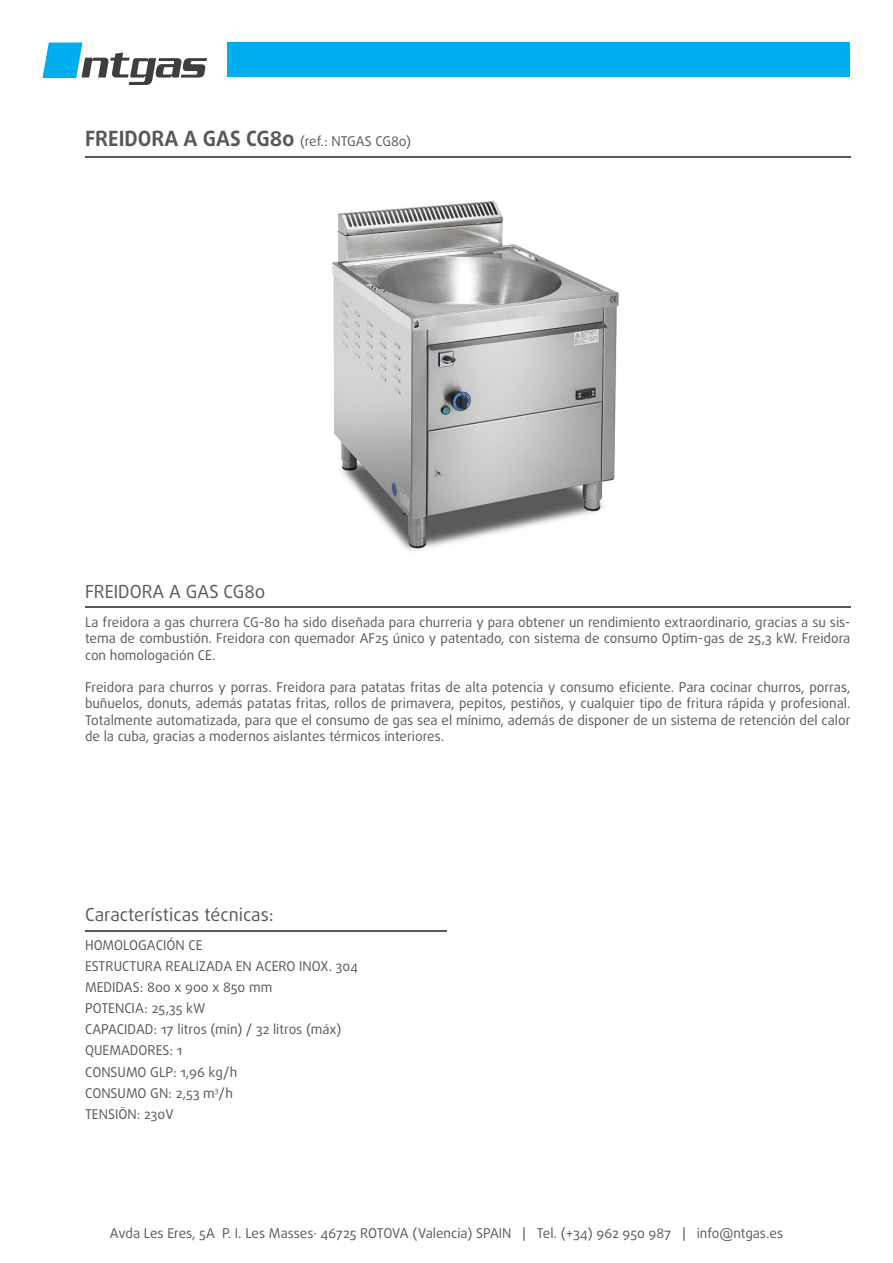
<style>
.page{position:relative;width:893px;height:1263px;background:#fff}
.page>*{position:absolute;margin:0;border:0;box-sizing:border-box;transform-origin:0 0}
.t1{font:700 21px "Daxline Pro";color:#57585a}
.t2{font:18px "Daxline Pro";color:#57585a}
.t3{font:13.5px/16.2px "Daxline Pro";color:#57585a;text-align:justify}
.s1{font-weight:400;font-size:13.5px}
</style>
<div class="page">
<div style="left:227px;top:43px;width:623px;height:34px;background:#00aeef"></div>
<svg style="left:43px;top:43px;width:164px;height:42px"></svg>
<hr style="left:85px;top:157px;width:765px;height:1px;background:#57585a">
<hr style="left:85px;top:606px;width:765px;height:1px;background:#57585a">
<hr style="left:85px;top:930px;width:361px;height:1px;background:#57585a">
<img style="left:332px;top:201px;width:287px;height:350px">
<p class="t1" style="left:85px;top:124px;width:328px">FREIDORA A GAS CG80 <span class="s1">(ref.: NTGAS CG80)</span></p>
<p class="t2" style="left:85px;top:579px;width:182px">FREIDORA A GAS CG80</p>
<p class="t3" style="left:85px;top:614px;width:767px">La freidora a gas churrera CG-80 ha sido diseñada para churreria y para obtener un rendimiento extraordinario, gracias a su sis&shy;tema de combustión. Freidora con quemador AF25 único y patentado, con sistema de consumo Optim-gas de 25,3 kW. Freidora con homologación CE.</p>
<p class="t3" style="left:85px;top:679px;width:767px">Freidora para churros y porras. Freidora para patatas fritas de alta potencia y consumo eficiente. Para cocinar churros, porras, buñuelos, donuts, además patatas fritas, rollos de primavera, pepitos, pestiños, y cualquier tipo de fritura rápida y profesional.<br>Totalmente automatizada, para que el consumo de gas sea el mínimo, además de disponer de un sistema de retención del calor de la cuba, gracias a modernos aislantes térmicos interiores.</p>
<p class="t2" style="left:85px;top:902px;width:190px">Características técnicas:</p>
<p class="t3" style="left:85px;top:938px;width:119px">HOMOLOGACIÓN CE</p>
<p class="t3" style="left:85px;top:959px;width:274px">ESTRUCTURA REALIZADA EN ACERO INOX. 304</p>
<p class="t3" style="left:85px;top:980px;width:189px">MEDIDAS: 800 x 900 x 850 mm</p>
<p class="t3" style="left:85px;top:1001px;width:122px">POTENCIA: 25,35 kW</p>
<p class="t3" style="left:85px;top:1022px;width:258px">CAPACIDAD: 17 litros (mín) / 32 litros (máx)</p>
<p class="t3" style="left:85px;top:1043px;width:99px">QUEMADORES: 1</p>
<p class="t3" style="left:85px;top:1064px;width:154px">CONSUMO GLP: 1,96 kg/h</p>
<p class="t3" style="left:85px;top:1085px;width:149px">CONSUMO GN: 2,53 m<sup>3</sup>/h</p>
<p class="t3" style="left:85px;top:1106px;width:90px">TENSIÖN: 230V</p>
<p class="t3" style="left:110px;top:1225px;width:675px">Avda Les Eres, 5A P. I. Les Masses· 46725 ROTOVA (Valencia) SPAIN | Tel. (+34) 962 950 987 | info@ntgas.es</p>
</div>
